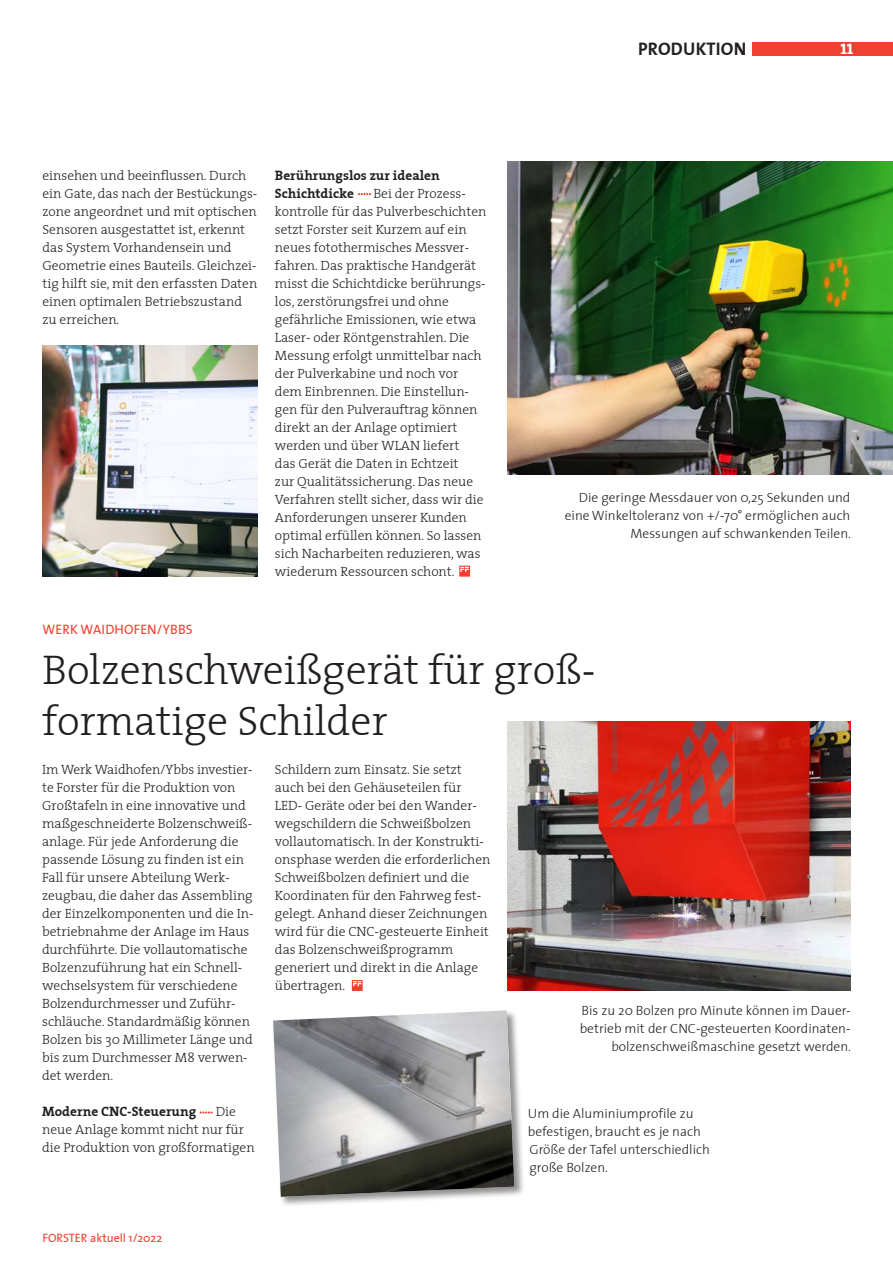
<style>
.page{position:relative;width:893px;height:1263px;background:#fff}
.page>*{position:absolute;margin:0;border:0;box-sizing:border-box;transform-origin:0 0}
.fa_Titel1{font:42px/50.4px "The Serif Light Plain";color:#231f20}
.t1{font:18px "The Sans Bold Plain";letter-spacing:.01em;color:#231f20}
.t2{font:15px "The Serif Extra Bold Caps";color:#fff}
.fa_Fließtext{font:13.5px/18px "The Serif Light Plain";color:#231f20}
.t3{font:13.5px/18px "The Sans Light Plain";color:#231f20;text-align:right}
.fa_Fließtext-2{font:13.5px/18px "The Serif Bold Plain";color:#231f20}
.fa_Titel1-2{font:13.5px "The Sans Plain";letter-spacing:.01em;color:#ef4130}
.t4{font:12px "The Sans Plain";color:#ef4130}
</style>
<div class="page">
<div style="left:753px;top:43px;width:140px;height:13px;background:#ef4130"></div>
<img style="left:507px;top:721px;width:343px;height:269px">
<img style="left:43px;top:346px;width:215px;height:231px">
<img style="left:507px;top:161px;width:386px;height:314px">
<div style="left:272px;top:1009px;width:253px;height:198px;background:#231f20;opacity:.5"></div>
<img style="left:273px;top:1010px;width:241px;height:187px">
<div style="left:459px;top:566px;width:11px;height:11px;background:#ef4130"></div>
<svg style="left:460px;top:567px;width:9px;height:5px"></svg>
<svg style="left:352px;top:980px;width:11px;height:11px"></svg>
<svg style="left:353px;top:981px;width:8px;height:5px"></svg>
<svg style="left:358px;top:193px;width:13px;height:2px"></svg>
<svg style="left:200px;top:1111px;width:13px;height:2px"></svg>
<p class="fa_Fließtext" style="left:43px;top:166px;width:216px">einsehen und beeinflussen. Durch ein Gate, das nach der Bestückungs&shy;zone angeordnet und mit optischen<br>Sensoren ausgestattet ist, erkennt das System Vorhandensein und<br>Geometrie eines Bauteils. Gleichzei&shy;tig hilft sie, mit den erfassten Daten einen optimalen Betriebszustand zu erreichen.</p>
<p class="fa_Fließtext-2" style="left:275px;top:166px;width:166px">Berührungslos zur idealen<br>Schichtdicke</p>
<p class="fa_Fließtext" style="left:275px;top:184px;width:213px;text-indent:98px">Bei der Prozess&shy;kontrolle für das Pulverbeschichten setzt Forster seit Kurzem auf ein neues fotothermisches Messver&shy;fahren. Das praktische Handgerät misst die Schichtdicke berührungs&shy;los, zerstörungsfrei und ohne gefährliche Emissionen, wie etwa<br>Laser- oder Röntgenstrahlen. Die<br>Messung erfolgt unmittelbar nach der Pulverkabine und noch vor dem Einbrennen. Die Einstellun&shy;gen für den Pulverauftrag können direkt an der Anlage optimiert werden und über WLAN liefert<br>das Gerät die Daten in Echtzeit<br>zur Qualitätssicherung. Das neue<br>Verfahren stellt sicher, dass wir die<br>Anforderungen unserer Kunden optimal erfüllen können. So lassen sich Nacharbeiten reduzieren, was wiederum Ressourcen schont.</p>
<h2 class="t1" style="left:638px;top:34px;width:110px">PRODUKTION</h2>
<p class="t2" style="left:840px;top:36px;width:14px">11</p>
<p class="t3" style="left:565px;top:488px;width:288px">Die geringe Messdauer von 0,25 Sekunden und eine Winkeltoleranz von +/-70° ermöglichen auch<br>Messungen auf schwankenden Teilen.</p>
<h1 class="fa_Titel1-2" style="left:43px;top:618px;width:152px">WERK WAIDHOFEN/YBBS</h1>
<h1 class="fa_Titel1" style="left:43px;top:643px;width:554px">Bolzenschweißgerät für groß&shy;formatige Schilder</h1>
<p class="fa_Fließtext" style="left:42px;top:760px;width:213px">Im Werk Waidhofen/Ybbs investier&shy;te Forster für die Produktion von<br>Großtafeln in eine innovative und maßgeschneiderte Bolzenschweiß&shy;anlage. Für jede Anforderung die passende Lösung zu finden ist ein<br>Fall für unsere Abteilung Werk&shy;zeugbau, die daher das Assembling der Einzelkomponenten und die In&shy;betriebnahme der Anlage im Haus durchführte. Die vollautomatische<br>Bolzenzuführung hat ein Schnell&shy;wechselsystem für verschiedene<br>Bolzendurchmesser und Zuführ&shy;schläuche. Standardmäßig können<br>Bolzen bis 30 Millimeter Länge und bis zum Durchmesser M8 verwen&shy;det werden.</p>
<p class="fa_Fließtext-2" style="left:42px;top:1102px;width:156px">Moderne CNC-Steuerung</p>
<p class="fa_Fließtext" style="left:42px;top:1102px;width:214px;text-indent:174px">Die neue Anlage kommt nicht nur für die Produktion von großformatigen</p>
<p class="fa_Fließtext" style="left:275px;top:760px;width:217px">Schildern zum Einsatz. Sie setzt auch bei den Gehäuseteilen für<br>LED- Geräte oder bei den Wander&shy;wegschildern die Schweißbolzen vollautomatisch. In der Konstrukti&shy;onsphase werden die erforderlichen<br>Schweißbolzen definiert und die<br>Koordinaten für den Fahrweg fest&shy;gelegt. Anhand dieser Zeichnungen wird für die CNC-gesteuerte Einheit das Bolzenschweißprogramm generiert und direkt in die Anlage übertragen.</p>
<p class="t4" style="left:43px;top:1228px;width:121px">FORSTER aktuell 1/2022</p>
<p class="t3" style="left:580px;top:1001px;width:273px">Bis zu 20 Bolzen pro Minute können im Dauer&shy;betrieb mit der CNC-gesteuerten Koordinaten&shy;bolzenschweißmaschine gesetzt werden.</p>
<p class="t3" style="left:528px;top:1104px;width:184px;text-align:left">Um die Aluminiumprofile zu befestigen, braucht es je nach<br>Größe der Tafel unterschiedlich große Bolzen.</p>
</div>
